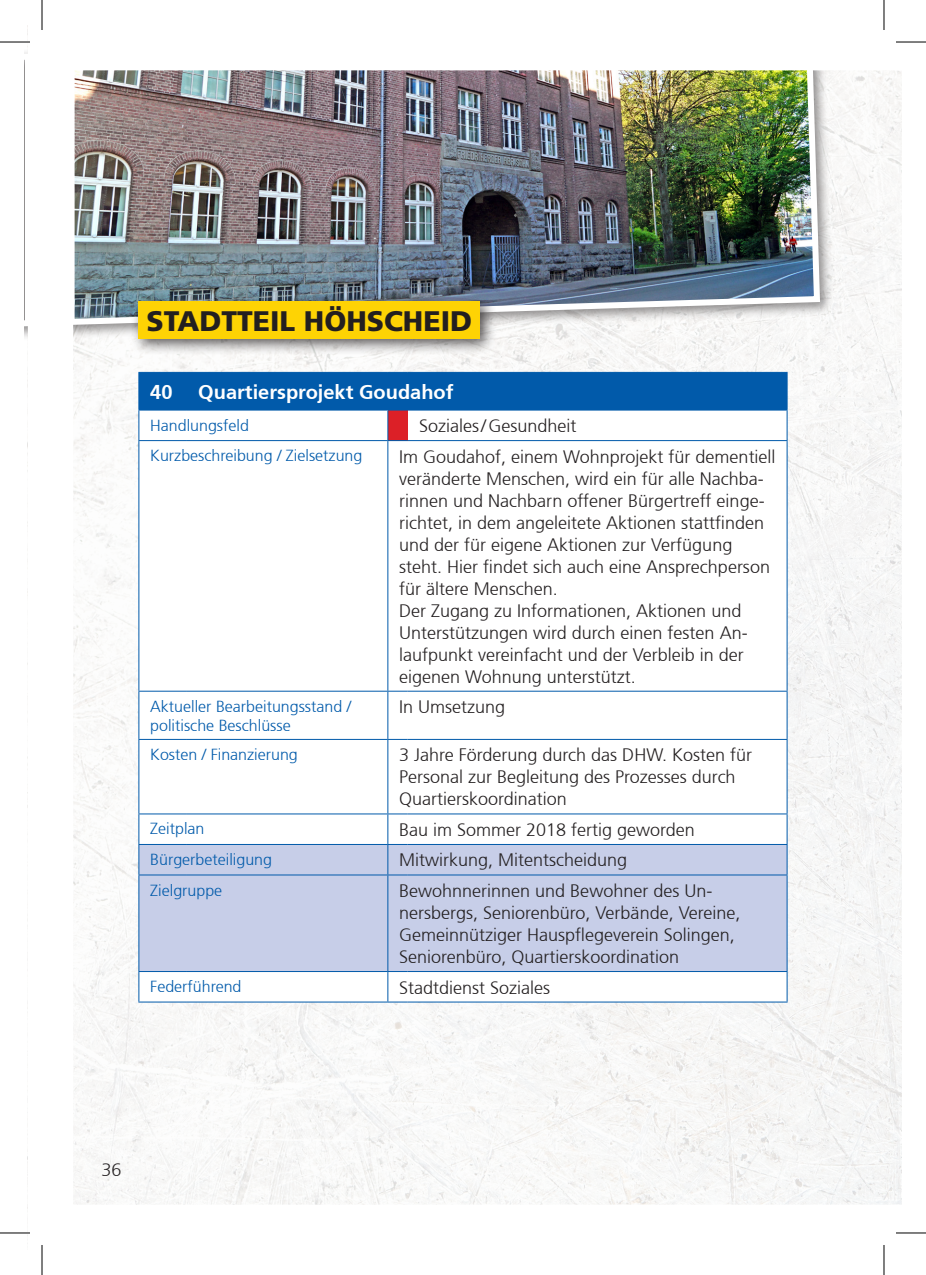
<style>
.page{position:relative;width:926px;height:1275px;background:#fff}
.page>*{position:absolute;margin:0;border:0;box-sizing:border-box;transform-origin:0 0}
.t1{font:900 28.2px "Frutiger LT Std";color:#231f20}
.t2{font:700 20px "Frutiger";color:#fff}
.t3{font:300 18px/22px "Frutiger";color:#231f20}
.t4{font:300 16px/19.2px "Frutiger";color:#015aaa}
</style>
<div class="page">
<img style="left:73px;top:70px;width:828px;height:1135px">
<hr style="left:0;top:42px;width:30px;height:1px;background:#000">
<hr style="left:896px;top:42px;width:30px;height:1px;background:#000">
<hr style="left:0;top:1232px;width:30px;height:1px;background:#000">
<hr style="left:896px;top:1232px;width:30px;height:1px;background:#000">
<hr style="left:42px;top:0;width:1px;height:30px;background:#000">
<hr style="left:42px;top:1245px;width:1px;height:30px;background:#000">
<hr style="left:884px;top:0;width:1px;height:30px;background:#000">
<hr style="left:884px;top:1245px;width:1px;height:30px;background:#000">
<h1 class="t1" style="left:146px;top:304px;width:327px">STADTTEIL HÖHSCHEID</h1>
<p class="t2" style="left:150px;top:380px;width:24px">40</p>
<p class="t2" style="left:198px;top:380px;width:257px">Quartiersprojekt Goudahof</p>
<p class="t4" style="left:150px;top:416px;width:100px">Handlungsfeld</p>
<p class="t3" style="left:419px;top:415px;width:159px">Soziales/Gesundheit</p>
<p class="t4" style="left:150px;top:446px;width:214px">Kurzbeschreibung / Zielsetzung</p>
<p class="t3" style="left:399px;top:446px;width:378px">Im Goudahof, einem Wohnprojekt für dementiell veränderte Menschen, wird ein für alle Nachba&shy;rinnen und Nachbarn offener Bürgertreff einge&shy;richtet, in dem angeleitete Aktionen stattfinden und der für eigene Aktionen zur Verfügung steht. Hier findet sich auch eine Ansprechperson für ältere Menschen.<br>Der Zugang zu Informationen, Aktionen und Unterstützungen wird durch einen festen An&shy;laufpunkt vereinfacht und der Verbleib in der eigenen Wohnung unterstützt.</p>
<p class="t4" style="left:150px;top:697px;width:202px">Aktueller Bearbeitungsstand / politische Beschlüsse</p>
<p class="t3" style="left:399px;top:696px;width:108px">In Umsetzung</p>
<p class="t4" style="left:150px;top:745px;width:149px">Kosten / Finanzierung</p>
<p class="t3" style="left:399px;top:744px;width:354px">3 Jahre Förderung durch das DHW. Kosten für<br>Personal zur Begleitung des Prozesses durch<br>Quartierskoordination</p>
<p class="t4" style="left:150px;top:819px;width:56px">Zeitplan</p>
<p class="t3" style="left:399px;top:819px;width:297px">Bau im Sommer 2018 fertig geworden</p>
<p class="t4" style="left:150px;top:850px;width:123px">Bürgerbeteiligung</p>
<p class="t3" style="left:399px;top:849px;width:230px">Mitwirkung, Mitentscheidung</p>
<p class="t4" style="left:150px;top:880px;width:74px">Zielgruppe</p>
<p class="t3" style="left:399px;top:880px;width:343px">Bewohnnerinnen und Bewohner des Un&shy;nersbergs, Seniorenbüro, Verbände, Vereine, Gemeinnütziger Hauspflegeverein Solingen, Seniorenbüro, Quartierskoordination</p>
<p class="t4" style="left:150px;top:977px;width:93px">Federführend</p>
<p class="t3" style="left:399px;top:976px;width:153px">Stadtdienst Soziales</p>
<p class="t3" style="left:102px;top:1158px;width:22px">36</p>
</div>
